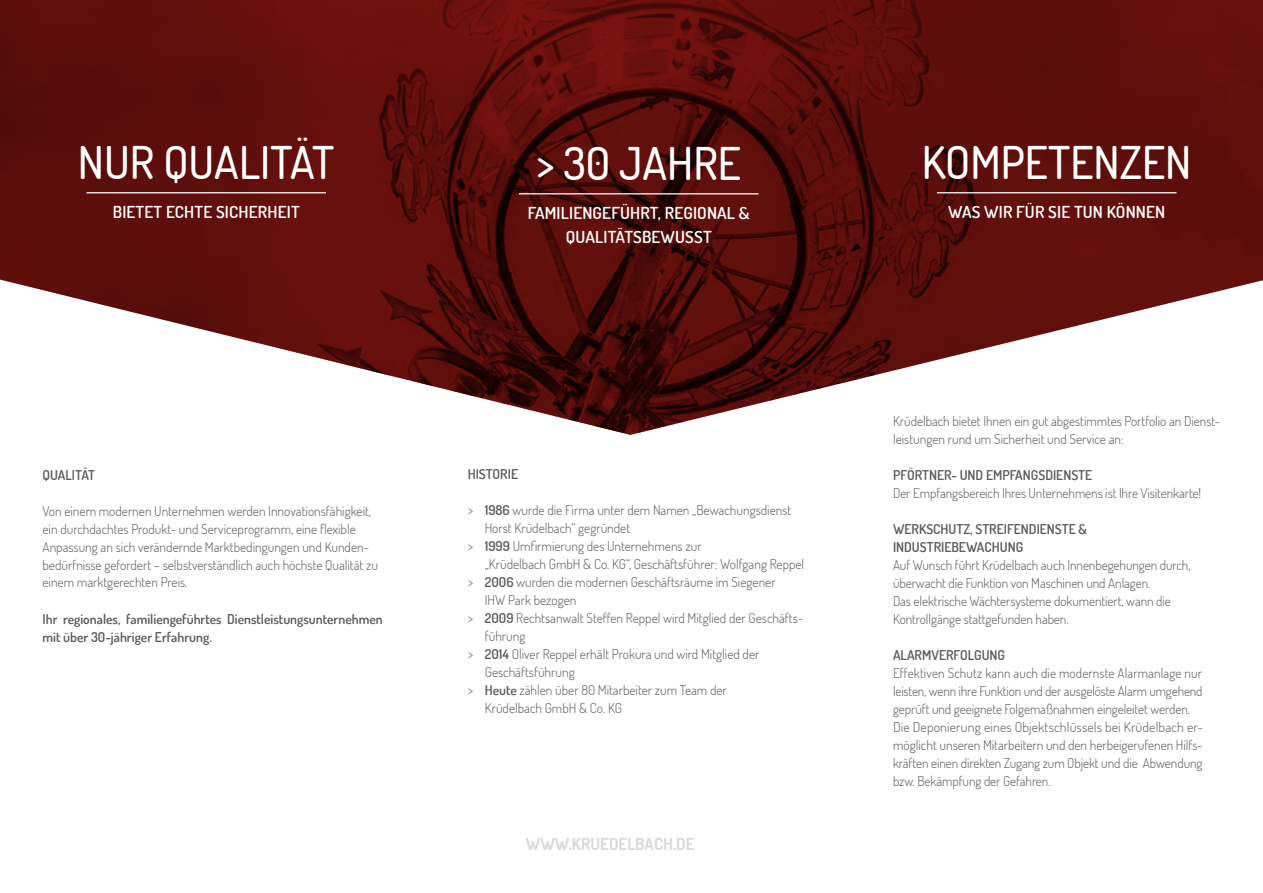
<style>
.page{position:relative;width:1263px;height:893px;background:#fff}
.page>*{position:absolute;margin:0;border:0;box-sizing:border-box;transform-origin:0 0}
.t1{font:500 45.15px "Dosis";color:#fff}
.t2{font:600 16.5px/24px "Dosis";letter-spacing:.01em;color:#fff;text-align:center}
.t3{font:700 16.5px "Dosis";color:#dbd9d6}
.t4{font:300 13.5px/18px "Dosis";color:#5b595e}
.t5{font:600 13.5px/18px "Dosis";color:#5b595e}
.s1{font-weight:600}
</style>
<div class="page">
<svg style="left:0;top:0;width:1263px;height:435px;fill:#610f0c"></svg>
<hr style="left:519px;top:193px;width:239px;height:1px;background:#fff">
<hr style="left:937px;top:192px;width:239px;height:1px;background:#fff">
<hr style="left:86px;top:192px;width:240px;height:1px;background:#fff">
<h1 class="t1" style="left:78px;top:133px;width:258px">NUR QUALITÄT</h1>
<p class="t2" style="left:113px;top:199px;width:188px">BIETET ECHTE SICHERHEIT</p>
<h1 class="t1" style="left:536px;top:134px;width:206px">&gt; 30 JAHRE</h1>
<p class="t2" style="left:528px;top:200px;width:223px">FAMILIENGEFÜHRT, REGIONAL &amp;<br>QUALITÄTSBEWUSST</p>
<p class="t5" style="left:43px;top:465px;width:54px">QUALITÄT</p>
<p class="t4" style="left:43px;top:501px;width:337px">Von einem modernen Unternehmen werden Innovationsfähigkeit, ein durchdachtes Produkt- und Serviceprogramm, eine flexible Anpassung an sich verändernde Marktbedingungen und Kunden&shy;bedürfnisse gefordert – selbstverständlich auch höchste Qualität zu einem marktgerechten Preis.</p>
<p class="t5" style="left:43px;top:609px;width:342px">Ihr regionales, familiengeführtes Dienstleistungsunternehmen mit über 30-jähriger Erfahrung.</p>
<p class="t5" style="left:468px;top:465px;width:52px">HISTORIE</p>
<p class="t4" style="left:468px;top:501px;width:325px">&gt; <span class="s1">1986</span> wurde die Firma unter dem Namen „Bewachungsdienst</p>
<p class="t4" style="left:485px;top:519px;width:147px">Horst Krüdelbach“ gegründet</p>
<p class="t4" style="left:468px;top:537px;width:235px">&gt; <span class="s1">1999</span> Umfirmierung des Unternehmens zur</p>
<p class="t4" style="left:485px;top:555px;width:321px">„Krüdelbach GmbH &amp; Co. KG“, Geschäftsführer: Wolfgang Reppel</p>
<p class="t4" style="left:468px;top:573px;width:309px">&gt; <span class="s1">2006</span> wurden die modernen Geschäftsräume im Siegener</p>
<p class="t4" style="left:485px;top:591px;width:93px">IHW Park bezogen</p>
<p class="t4" style="left:468px;top:609px;width:337px">&gt; <span class="s1">2009</span> Rechtsanwalt Steffen Reppel wird Mitglied der Geschäfts-</p>
<p class="t4" style="left:485px;top:627px;width:42px">führung</p>
<p class="t4" style="left:468px;top:645px;width:293px">&gt; <span class="s1">2014</span> Oliver Reppel erhält Prokura und wird Mitglied der</p>
<p class="t4" style="left:485px;top:663px;width:91px">Geschäftsführung</p>
<p class="t4" style="left:468px;top:681px;width:261px">&gt; <span class="s1">Heute</span> zählen über 80 Mitarbeiter zum Team der</p>
<p class="t4" style="left:485px;top:699px;width:139px">Krüdelbach GmbH &amp; Co. KG</p>
<p class="t3" style="left:526px;top:834px;width:170px">WWW.KRUEDELBACH.DE</p>
<h1 class="t1" style="left:922px;top:133px;width:271px">KOMPETENZEN</h1>
<p class="t2" style="left:948px;top:199px;width:219px">WAS WIR FÜR SIE TUN KÖNNEN</p>
<p class="t4" style="left:893px;top:411px;width:328px">Krüdelbach bietet Ihnen ein gut abgestimmtes Portfolio an Dienst&shy;leistungen rund um Sicherheit und Service an:</p>
<p class="t5" style="left:893px;top:465px;width:201px">PFÖRTNER- UND EMPFANGSDIENSTE</p>
<p class="t4" style="left:893px;top:483px;width:310px">Der Empfangsbereich Ihres Unternehmens ist Ihre Visitenkarte!</p>
<p class="t5" style="left:893px;top:519px;width:196px">WERKSCHUTZ, STREIFENDIENSTE &amp;<br>INDUSTRIEBEWACHUNG</p>
<p class="t4" style="left:893px;top:555px;width:299px">Auf Wunsch führt Krüdelbach auch Innenbegehungen durch, überwacht die Funktion von Maschinen und Anlagen.<br>Das elektrische Wächtersysteme dokumentiert, wann die Kontrollgänge stattgefunden haben.</p>
<p class="t5" style="left:893px;top:645px;width:114px">ALARMVERFOLGUNG</p>
<p class="t4" style="left:893px;top:663px;width:311px">Effektiven Schutz kann auch die modernste Alarmanlage nur leisten, wenn ihre Funktion und der ausgelöste Alarm umgehend geprüft und geeignete Folgemaßnahmen eingeleitet werden.<br>Die Deponierung eines Objektschlüssels bei Krüdelbach er&shy;möglicht unseren Mitarbeitern und den herbeigerufenen Hilfs&shy;kräften einen direkten Zugang zum Objekt und die Abwendung bzw. Bekämpfung der Gefahren.</p>
</div>
